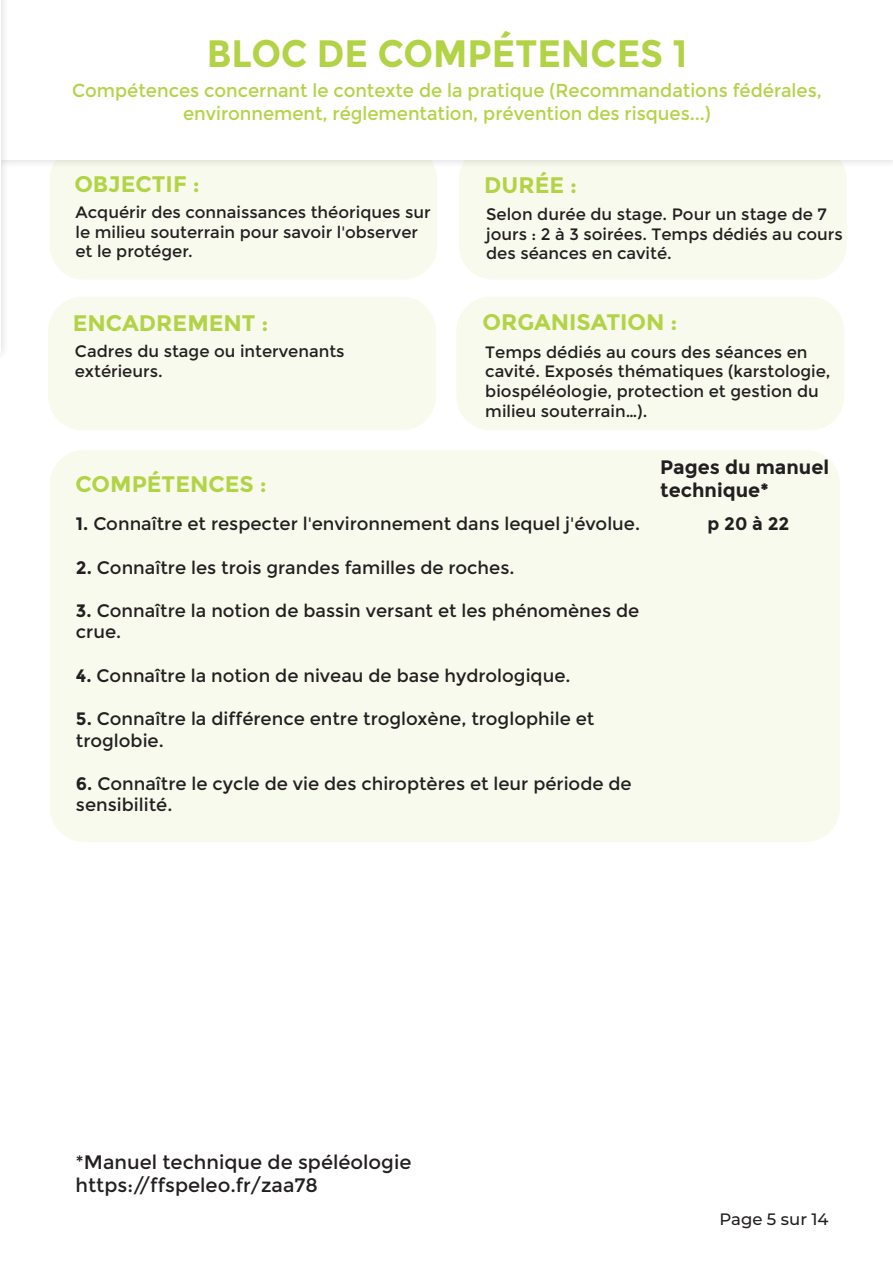
<style>
.page{position:relative;width:893px;height:1263px;background:#fff}
.page>*{position:absolute;margin:0;border:0;box-sizing:border-box;transform-origin:0 0}
.t1{font:700 38.1px "Montserrat";color:#b3d347;scale:.94 1}
.t2{font:700 22.5px "Montserrat";color:#b3d347}
.t3{font:19.5px "Montserrat";color:#231f20}
.t4{font:700 19.5px/23.4px "Montserrat";color:#231f20}
.t5{font:18.75px "Montserrat";color:#b3d347;scale:.96 1}
.t6{font:18px/21.6px "Montserrat";color:#231f20}
.t7{font:700 18px "Montserrat";color:#231f20}
.t8{font:16.5px/19.5px "Montserrat";color:#231f20}
.t9{font:500 16.5px "Montserrat";color:#231f20}
.s1{font-weight:700}
</style>
<div class="page">
<div style="left:50px;top:146px;width:387px;height:134px;background:#f7faec;border-radius:34px"></div>
<div style="left:459px;top:146px;width:388px;height:134px;background:#f7faec;border-radius:34px"></div>
<div style="left:0;top:0;width:893px;height:169px;background:#231f20;opacity:.2"></div>
<div style="left:0;top:0;width:893px;height:160px;background:#fff"></div>
<div style="left:48px;top:297px;width:388px;height:133px;background:#f7faec;border-radius:34px"></div>
<div style="left:456px;top:297px;width:388px;height:133px;background:#f7faec;border-radius:34px"></div>
<div style="left:50px;top:450px;width:790px;height:392px;background:#f7faec;border-radius:34px"></div>
<div style="left:0;top:0;width:10px;height:362px;background:#231f20;opacity:.2"></div>
<hr style="left:0;top:0;width:1px;height:353px;background:#fff">
<p class="t1" style="left:207px;top:31px;width:513px">BLOC DE COMPÉTENCES 1</p>
<p class="t5" style="left:72px;top:80px;width:782px">Compétences concernant le contexte de la pratique (Recommandations fédérales,</p>
<p class="t5" style="left:183px;top:102px;width:551px">environnement, réglementation, prévention des risques...)</p>
<p class="t2" style="left:74px;top:171px;width:127px">OBJECTIF :</p>
<p class="t2" style="left:484px;top:172px;width:94px">DURÉE :</p>
<p class="t8" style="left:76px;top:203px;width:357px">Acquérir des connaissances théoriques sur le milieu souterrain pour savoir l'observer et le protéger.</p>
<p class="t8" style="left:486px;top:205px;width:358px">Selon durée du stage. Pour un stage de 7 jours : 2 à 3 soirées. Temps dédiés au cours des séances en cavité.</p>
<p class="t2" style="left:73px;top:310px;width:197px">ENCADREMENT :</p>
<p class="t2" style="left:482px;top:308px;width:196px">ORGANISATION :</p>
<p class="t8" style="left:75px;top:342px;width:271px">Cadres du stage ou intervenants</p>
<p class="t8" style="left:75px;top:361px;width:89px">extérieurs.</p>
<p class="t8" style="left:485px;top:342px;width:347px">Temps dédiés au cours des séances en cavité. Exposés thématiques (karstologie, biospéléologie, protection et gestion du milieu souterrain…).</p>
<p class="t2" style="left:76px;top:470px;width:193px">COMPÉTENCES :</p>
<p class="t4" style="left:660px;top:455px;width:171px">Pages du manuel technique*</p>
<p class="t6" style="left:76px;top:513px;width:566px"><span class="s1">1.</span> Connaître et respecter l'environnement dans lequel j'évolue.</p>
<p class="t6" style="left:76px;top:557px;width:440px"><span class="s1">2.</span> Connaître les trois grandes familles de roches.</p>
<p class="t6" style="left:76px;top:600px;width:565px"><span class="s1">3.</span> Connaître la notion de bassin versant et les phénomènes de crue.</p>
<p class="t6" style="left:76px;top:665px;width:496px"><span class="s1">4.</span> Connaître la notion de niveau de base hydrologique.</p>
<p class="t6" style="left:76px;top:708px;width:520px"><span class="s1">5.</span> Connaître la différence entre trogloxène, troglophile et</p>
<p class="t6" style="left:76px;top:729px;width:89px">troglobie.</p>
<p class="t6" style="left:76px;top:773px;width:557px"><span class="s1">6.</span> Connaître le cycle de vie des chiroptères et leur période de sensibilité.</p>
<p class="t7" style="left:707px;top:513px;width:84px">p 20 à 22</p>
<p class="t3" style="left:76px;top:1151px;width:337px">*Manuel technique de spéléologie</p>
<p class="t3" style="left:76px;top:1174px;width:244px">https://ffspeleo.fr/zaa78</p>
<p class="t9" style="left:719px;top:1208px;width:111px">Page 5 sur 14</p>
</div>
